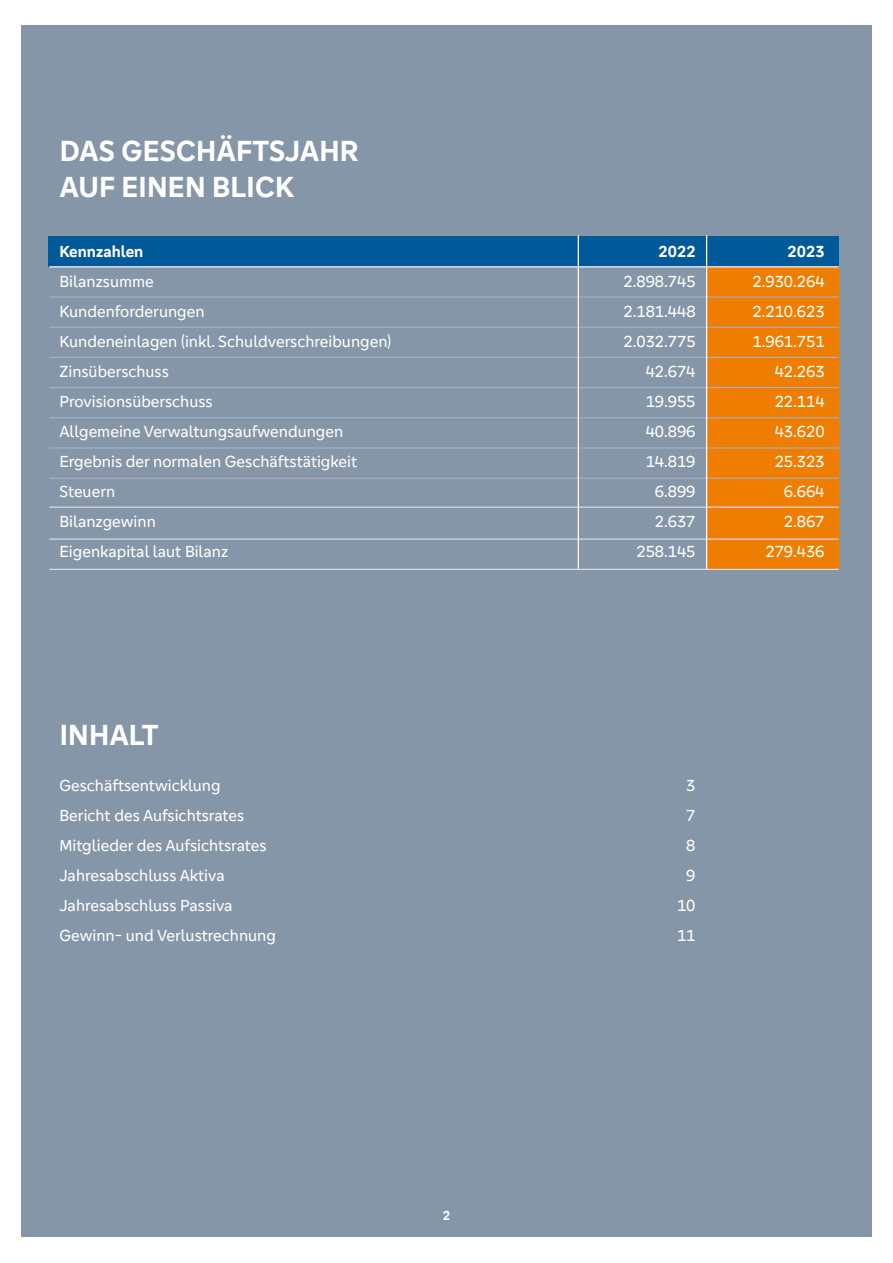
<style>
.page{position:relative;width:893px;height:1263px;background:#fff}
.page>*{position:absolute;margin:0;border:0;box-sizing:border-box;transform-origin:0 0}
.t1{font:700 30px/36px "Genos GFG";letter-spacing:.01em;color:#fff}
.t2{font:16.5px "Genos GFG";color:#fff}
.t3{font:700 16.5px "Genos GFG";color:#fff}
.t4{font:700 13.5px "Genos GFG";color:#fff}
</style>
<div class="page">
<div style="left:21px;top:26px;width:851px;height:1211px;background:#8596a8"></div>
<div style="left:707px;top:251px;width:132px;height:318px;background:#ef7d00"></div>
<div style="left:49px;top:236px;width:790px;height:31px;background:#005a9a"></div>
<hr style="left:49px;top:266px;width:790px;height:1px;background:#fff">
<hr style="left:49px;top:296px;width:790px;height:2px;background:#a6b4c3">
<hr style="left:49px;top:327px;width:790px;height:1px;background:#a6b4c3">
<hr style="left:49px;top:357px;width:790px;height:1px;background:#a6b4c3">
<hr style="left:49px;top:387px;width:790px;height:1px;background:#a6b4c3">
<hr style="left:49px;top:417px;width:790px;height:1px;background:#a6b4c3">
<hr style="left:49px;top:447px;width:790px;height:2px;background:#a6b4c3">
<hr style="left:49px;top:478px;width:790px;height:1px;background:#a6b4c3">
<hr style="left:49px;top:506px;width:790px;height:2px;background:#d9dde5">
<hr style="left:49px;top:538px;width:790px;height:2px;background:#d9dde5">
<hr style="left:49px;top:569px;width:790px;height:1px;background:#d9dde5">
<hr style="left:578px;top:235px;width:1px;height:334px;background:#fff">
<hr style="left:706px;top:235px;width:1px;height:334px;background:#fff">
<h1 class="t1" style="left:60px;top:133px;width:301px">DAS GESCHÄFTSJAHR<br>AUF EINEN BLICK</h1>
<p class="t3" style="left:60px;top:242px;width:85px">KENNZAHLEN</p>
<p class="t3" style="left:659px;top:242px;width:38px">2022</p>
<p class="t3" style="left:788px;top:242px;width:38px">2023</p>
<p class="t2" style="left:60px;top:272px;width:96px">Bilanzsumme</p>
<p class="t2" style="left:624px;top:272px;width:74px">2.898.745</p>
<p class="t2" style="left:753px;top:272px;width:74px">2.930.264</p>
<p class="t2" style="left:60px;top:302px;width:147px">Kundenforderungen</p>
<p class="t2" style="left:624px;top:302px;width:74px">2.181.448</p>
<p class="t2" style="left:753px;top:302px;width:74px">2.210.623</p>
<p class="t2" style="left:60px;top:332px;width:333px">Kundeneinlagen (inkl. Schuldverschreibungen)</p>
<p class="t2" style="left:624px;top:332px;width:74px">2.032.775</p>
<p class="t2" style="left:753px;top:332px;width:74px">1.961.751</p>
<p class="t2" style="left:60px;top:362px;width:111px">Zinsüberschuss</p>
<p class="t2" style="left:646px;top:362px;width:51px">42.674</p>
<p class="t2" style="left:775px;top:362px;width:51px">42.263</p>
<p class="t2" style="left:60px;top:392px;width:155px">Provisionsüberschuss</p>
<p class="t2" style="left:646px;top:392px;width:51px">19.955</p>
<p class="t2" style="left:775px;top:392px;width:51px">22.114</p>
<p class="t2" style="left:60px;top:422px;width:285px">Allgemeine Verwaltungsaufwendungen</p>
<p class="t2" style="left:646px;top:422px;width:51px">40.896</p>
<p class="t2" style="left:775px;top:422px;width:51px">43.620</p>
<p class="t2" style="left:59px;top:452px;width:299px">Ergebnis der normalen Geschäftstätigkeit</p>
<p class="t2" style="left:646px;top:452px;width:51px">14.819</p>
<p class="t2" style="left:775px;top:452px;width:51px">25.323</p>
<p class="t2" style="left:59px;top:482px;width:57px">Steuern</p>
<p class="t2" style="left:655px;top:482px;width:42px">6.899</p>
<p class="t2" style="left:784px;top:482px;width:42px">6.664</p>
<p class="t2" style="left:59px;top:512px;width:98px">Bilanzgewinn</p>
<p class="t2" style="left:655px;top:512px;width:42px">2.637</p>
<p class="t2" style="left:784px;top:512px;width:42px">2.867</p>
<p class="t2" style="left:59px;top:542px;width:170px">Eigenkapital laut Bilanz</p>
<p class="t2" style="left:636px;top:542px;width:61px">258.145</p>
<p class="t2" style="left:765px;top:542px;width:61px">279.436</p>
<h1 class="t1" style="left:60px;top:717px;width:100px">INHALT</h1>
<p class="t2" style="left:59px;top:776px;width:163px">Geschäftsentwicklung</p>
<p class="t2" style="left:686px;top:776px;width:11px">3</p>
<p class="t2" style="left:59px;top:806px;width:186px">Bericht des Aufsichtsrates</p>
<p class="t2" style="left:686px;top:806px;width:11px">7</p>
<p class="t2" style="left:59px;top:836px;width:209px">Mitglieder des Aufsichtsrates</p>
<p class="t2" style="left:686px;top:836px;width:11px">8</p>
<p class="t2" style="left:59px;top:866px;width:167px">Jahresabschluss Aktiva</p>
<p class="t2" style="left:686px;top:866px;width:11px">9</p>
<p class="t2" style="left:59px;top:896px;width:175px">Jahresabschluss Passiva</p>
<p class="t2" style="left:677px;top:896px;width:20px">10</p>
<p class="t2" style="left:59px;top:926px;width:218px">Gewinn- und Verlustrechnung</p>
<p class="t2" style="left:677px;top:926px;width:20px">11</p>
<p class="t4" style="left:443px;top:1208px;width:9px">2</p>
</div>
